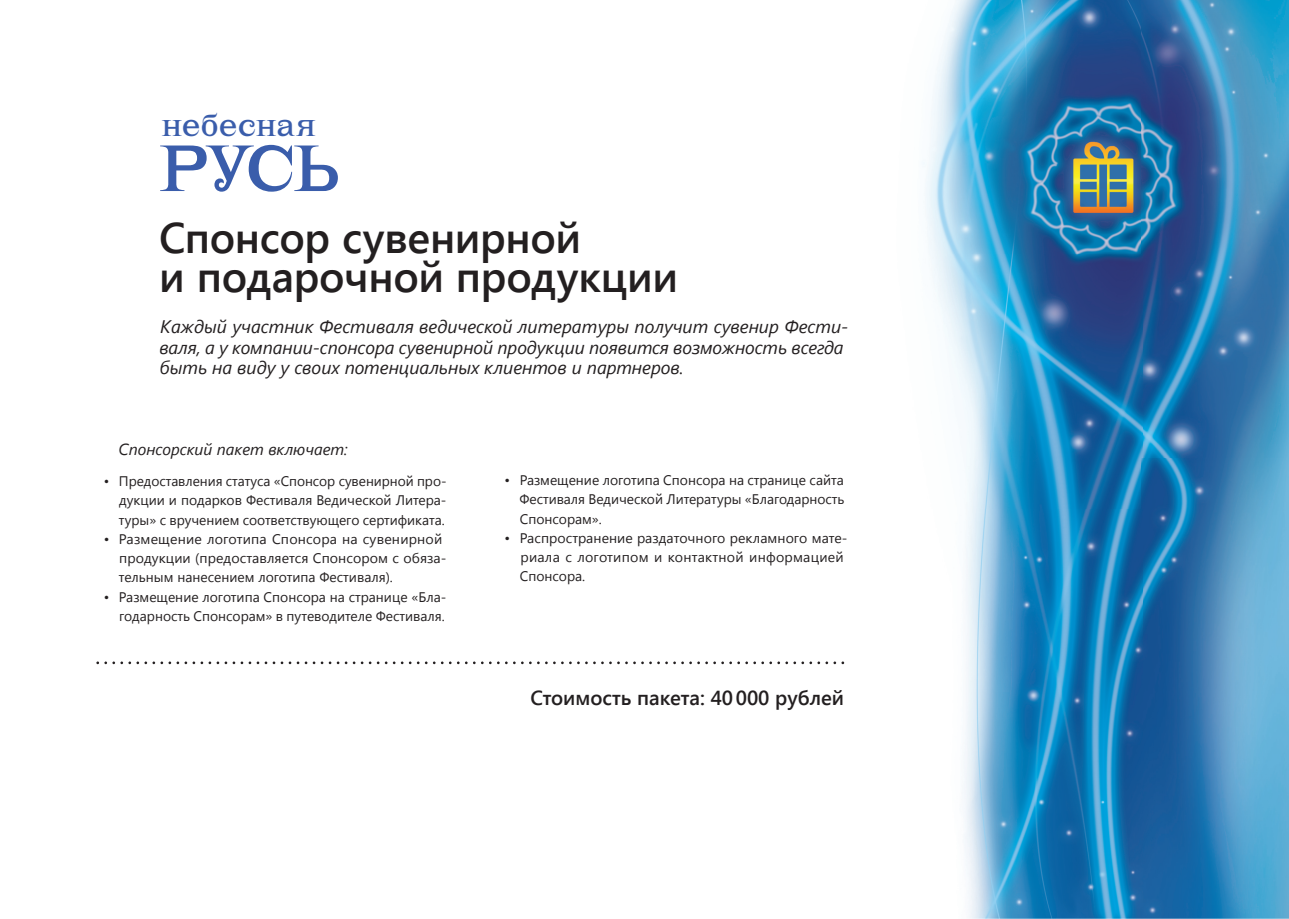
<style>
.page{position:relative;width:1289px;height:919px;background:#fff}
.page>*{position:absolute;margin:0;border:0;box-sizing:border-box;transform-origin:0 0}
.t1{font:64.95px "Lehmann C";color:#3a5dab}
.t2{font:600 42.75px/39.5px "Segoe UI";letter-spacing:-.01em;color:#231f20}
.t3{font:31.95px "Lehmann C";letter-spacing:-.01em;color:#3a5dab}
.t4{font:600 20.25px "Segoe UI";color:#231f20}
.t5{font:italic 18.15px/20.2px "Segoe UI";color:#231f20}
.t6{font:italic 16.05px "Segoe UI";color:#231f20}
.t7{font:13.95px/19.2px "Segoe UI";color:#231f20;text-align:justify}
</style>
<div class="page">
<img style="left:923px;top:0;width:365px;height:918px">
<svg style="left:96px;top:661px;width:748px;height:3px"></svg>
<h3 class="t3" style="left:162px;top:107px;width:155px">небесная</h3>
<h1 class="t1" style="left:159px;top:131px;width:182px">РУСЬ</h1>
<h2 class="t2" style="left:159px;top:215px;width:520px">Спонсор сувенирной<br>и подарочной продукции</h2>
<h3 class="t5" style="left:159px;top:316px;width:690px">Каждый участник Фестиваля ведической литературы получит сувенир Фести&shy;валя, а у компании-спонсора сувенирной продукции появится возможность всегда быть на виду у своих потенциальных клиентов и партнеров.</h3>
<p class="t6" style="left:119px;top:438px;width:231px">Спонсорский пакет включает:</p>
<p class="t7" style="left:119px;top:470px;width:329px;text-indent:-15px">• Предоставления статуса «Спонсор сувенирной про&shy;дукции и подарков Фестиваля Ведической Литера&shy;туры» с вручением соответствующего сертификата.</p>
<p class="t7" style="left:119px;top:528px;width:329px;text-align:left;text-indent:-15px">• Размещение логотипа Спонсора на сувенирной продукции (предоставляется Спонсором с обяза&shy;тельным нанесением логотипа Фестиваля).</p>
<p class="t7" style="left:104px;top:586px;width:344px;text-align:right">• Размещение логотипа Спонсора на странице «Бла&shy;годарность Спонсорам» в путеводителе Фестиваля.</p>
<p class="t7" style="left:519px;top:469px;width:326px;text-indent:-15px">• Размещение логотипа Спонсора на странице сайта Фестиваля Ведической Литературы «Благодарность Спонсорам».</p>
<p class="t7" style="left:520px;top:527px;width:329px;text-align:left;text-indent:-15px">• Распространение раздаточного рекламного мате&shy;риала с логотипом и контактной информацией<br>Спонсора.</p>
<h3 class="t4" style="left:530px;top:683px;width:315px">Стоимость пакета: 40 000 рублей</h3>
</div>
